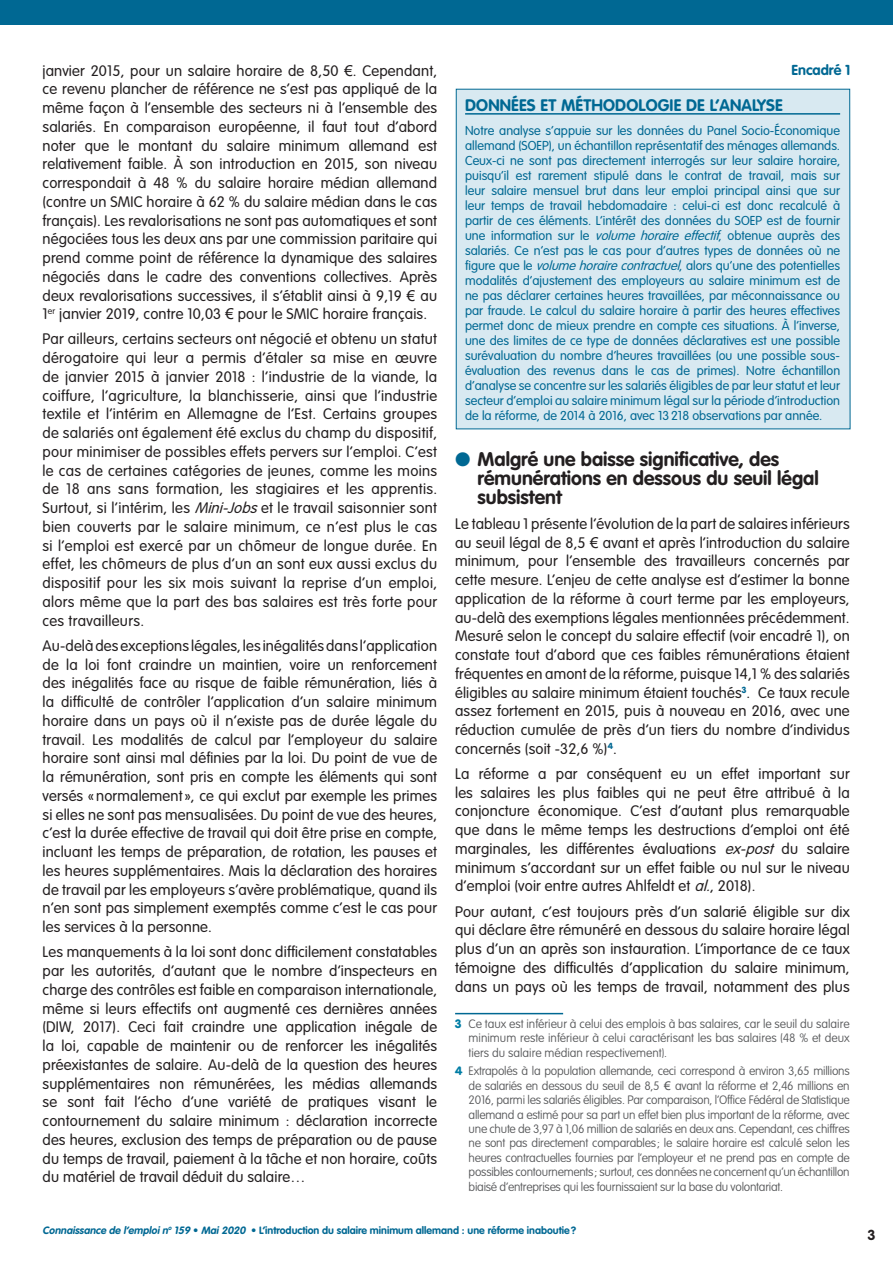
<style>
.page{position:relative;width:893px;height:1263px;background:#fff}
.page>*{position:absolute;margin:0;border:0;box-sizing:border-box;transform-origin:0 0}
.t1{font:700 19.5px/18.8px "VAG Rounded";color:#231f20}
.t2{font:700 16.5px "VAG Rounded";letter-spacing:.01em;color:#006893}
.t3{font:300 15px/18.8px "VAG Rounded";letter-spacing:.01em;color:#231f20;text-align:justify}
.t4{font:700 14.25px "VAG Rounded";color:#006893}
.t5{font:700 14.25px "VAG Rounded";color:#231f20}
.t6{font:300 12.75px/15px "VAG Rounded";color:#006893;text-align:justify}
.t7{font:100 12px/14.4px "VAG Rounded";letter-spacing:-.01em;color:#57585a;text-align:justify}
.t8{font:700 10.5px "VAG Rounded";color:#006893}
.s1{font-family:"Arial";font-weight:400}
.s2{font-style:italic}
.s3{color:#006893}
.s4{font-weight:900;color:#007da5}
</style>
<div class="page">
<div style="left:0;top:0;width:893px;height:24px;background:#006893"></div>
<hr style="left:455px;top:1013px;width:108px;height:1px;background:#006893">
<div style="left:456px;top:89px;width:394px;height:340px;background:#d8e9f1"></div>
<hr style="left:465px;top:113px;width:375px;height:2px;background:#006893">
<p class="t4" style="left:791px;top:62px;width:60px">Encadré 1</p>
<p class="t3" style="left:43px;top:61px;width:396px">janvier 2015, pour un salaire horaire de 8,50 <span class="s1">€</span>. Cependant, ce revenu plancher de référence ne s’est pas appliqué de la même façon à l’ensemble des secteurs ni à l’ensemble des salariés. En comparaison européenne, il faut tout d’abord noter que le montant du salaire minimum allemand est relativement faible. À son introduction en 2015, son niveau correspondait à 48 % du salaire horaire médian allemand (contre un SMIC horaire à 62 % du salaire médian dans le cas français). Les revalorisations ne sont pas automatiques et sont négociées tous les deux ans par une commission paritaire qui prend comme point de référence la dynamique des salaires négociés dans le cadre des conventions collectives. Après deux revalorisations successives, il s’établit ainsi à 9,19 <span class="s1">€</span> au 1<sup>er</sup> janvier 2019, contre 10,03 <span class="s1">€</span> pour le SMIC horaire français.</p>
<p class="t3" style="left:43px;top:330px;width:396px">Par ailleurs, certains secteurs ont négocié et obtenu un statut dérogatoire qui leur a permis d’étaler sa mise en œuvre de janvier 2015 à janvier 2018 : l’industrie de la viande, la coiffure, l’agriculture, la blanchisserie, ainsi que l’industrie textile et l’intérim en Allemagne de l’Est. Certains groupes de salariés ont également été exclus du champ du dispositif, pour minimiser de possibles effets pervers sur l’emploi. C’est le cas de certaines catégories de jeunes, comme les moins de 18 ans sans formation, les stagiaires et les apprentis.<br>Surtout, si l’intérim, les <span class="s2">Mini-Jobs</span> et le travail saisonnier sont bien couverts par le salaire minimum, ce n’est plus le cas si l’emploi est exercé par un chômeur de longue durée. En effet, les chômeurs de plus d’un an sont eux aussi exclus du dispositif pour les six mois suivant la reprise d’un emploi, alors même que la part des bas salaires est très forte pour ces travailleurs.</p>
<p class="t3" style="left:43px;top:636px;width:396px">Au-delà des exceptions légales, les inégalités dans l’application de la loi font craindre un maintien, voire un renforcement des inégalités face au risque de faible rémunération, liés à la difficulté de contrôler l’application d’un salaire minimum horaire dans un pays où il n’existe pas de durée légale du travail. Les modalités de calcul par l’employeur du salaire horaire sont ainsi mal définies par la loi. Du point de vue de la rémunération, sont pris en compte les éléments qui sont versés « normalement », ce qui exclut par exemple les primes si elles ne sont pas mensualisées. Du point de vue des heures, c’est la durée effective de travail qui doit être prise en compte, incluant les temps de préparation, de rotation, les pauses et les heures supplémentaires. Mais la déclaration des horaires de travail par les employeurs s’avère problématique, quand ils n’en sont pas simplement exemptés comme c’est le cas pour les services à la personne.</p>
<p class="t3" style="left:43px;top:942px;width:396px">Les manquements à la loi sont donc difficilement constatables par les autorités, d’autant que le nombre d’inspecteurs en charge des contrôles est faible en comparaison internationale, même si leurs effectifs ont augmenté ces dernières années (DIW, 2017). Ceci fait craindre une application inégale de la loi, capable de maintenir ou de renforcer les inégalités préexistantes de salaire. Au-delà de la question des heures supplémentaires non rémunérées, les médias allemands se sont fait l’écho d’une variété de pratiques visant le contournement du salaire minimum : déclaration incorrecte des heures, exclusion des temps de préparation ou de pause du temps de travail, paiement à la tâche et non horaire, coûts du matériel de travail déduit du salaire…</p>
<p class="t2" style="left:465px;top:95px;width:319px">DONNÉES ET MÉTHODOLOGIE DE L’ANALYSE</p>
<p class="t6" style="left:465px;top:123px;width:377px">Notre analyse s’appuie sur les données du Panel Socio-Économique allemand (SOEP), un échantillon représentatif des ménages allemands.<br>Ceux-ci ne sont pas directement interrogés sur leur salaire horaire, puisqu’il est rarement stipulé dans le contrat de travail, mais sur leur salaire mensuel brut dans leur emploi principal ainsi que sur leur temps de travail hebdomadaire : celui-ci est donc recalculé à partir de ces éléments. L’intérêt des données du SOEP est de fournir une information sur le <span class="s2">volume horaire effectif</span>, obtenue auprès des salariés. Ce n’est pas le cas pour d’autres types de données où ne figure que le <span class="s2">volume horaire contractuel</span>, alors qu’une des potentielles modalités d’ajustement des employeurs au salaire minimum est de ne pas déclarer certaines heures travaillées, par méconnaissance ou par fraude. Le calcul du salaire horaire à partir des heures effectives permet donc de mieux prendre en compte ces situations. À l’inverse, une des limites de ce type de données déclaratives est une possible surévaluation du nombre d’heures travaillées (ou une possible sous&shy;évaluation des revenus dans le cas de primes). Notre échantillon d’analyse se concentre sur les salariés éligibles de par leur statut et leur secteur d’emploi au salaire minimum légal sur la période d’introduction de la réforme, de 2014 à 2016, avec 13218 observations par année.</p>
<h1 class="t1" style="left:478px;top:450px;width:343px;text-indent:-23px"><span class="s3">●</span> Malgré une baisse significative, des rémunérations en dessous du seuil légal subsistent</h1>
<p class="t3" style="left:455px;top:514px;width:396px">Le tableau 1 présente l’évolution de la part de salaires inférieurs au seuil légal de 8,5 <span class="s1">€</span> avant et après l’introduction du salaire minimum, pour l’ensemble des travailleurs concernés par cette mesure. L’enjeu de cette analyse est d’estimer la bonne application de la réforme à court terme par les employeurs, au-delà des exemptions légales mentionnées précédemment.<br>Mesuré selon le concept du salaire effectif (voir encadré 1), on constate tout d’abord que ces faibles rémunérations étaient fréquentes en amont de la réforme, puisque 14,1 % des salariés éligibles au salaire minimum étaient touchés<sup>3</sup>. Ce taux recule assez fortement en 2015, puis à nouveau en 2016, avec une réduction cumulée de près d’un tiers du nombre d’individus concernés (soit -32,6 %)<sup>4</sup>.</p>
<p class="t3" style="left:455px;top:764px;width:396px">La réforme a par conséquent eu un effet important sur les salaires les plus faibles qui ne peut être attribué à la conjoncture économique. C’est d’autant plus remarquable que dans le même temps les destructions d’emploi ont été marginales, les différentes évaluations <span class="s2">ex-post</span> du salaire minimum s’accordant sur un effet faible ou nul sur le niveau d’emploi (voir entre autres Ahlfeldt et <span class="s2">al.</span>, 2018).</p>
<p class="t3" style="left:455px;top:902px;width:396px">Pour autant, c’est toujours près d’un salarié éligible sur dix qui déclare être rémunéré en dessous du salaire horaire légal plus d’un an après son instauration. L’importance de ce taux témoigne des difficultés d’application du salaire minimum, dans un pays où les temps de travail, notamment des plus</p>
<p class="t7" style="left:469px;top:1016px;width:383px;text-indent:-14px"><span class="s4">3</span> Ce taux est inférieur à celui des emplois à bas salaires, car le seuil du salaire minimum reste inférieur à celui caractérisant les bas salaires (48 % et deux tiers du salaire médian respectivement).</p>
<p class="t7" style="left:469px;top:1064px;width:383px;text-indent:-13px"><span class="s4">4</span> Extrapolés à la population allemande, ceci correspond à environ 3,65 millions de salariés en dessous du seuil de 8,5 <span class="s1">€</span> avant la réforme et 2,46 millions en 2016, parmi les salariés éligibles. Par comparaison, l’Office Fédéral de Statistique allemand a estimé pour sa part un effet bien plus important de la réforme, avec une chute de 3,97 à 1,06 million de salariés en deux ans. Cependant, ces chiffres ne sont pas directement comparables; le salaire horaire est calculé selon les heures contractuelles fournies par l’employeur et ne prend pas en compte de possibles contournements; surtout, ces données ne concernent qu’un échantillon biaisé d’entreprises qui les fournissaient sur la base du volontariat.</p>
<p class="t8" style="left:43px;top:1224px;width:535px"><span class="s2">Connaissance de l’emploi n</span><sup>o</sup> <span class="s2">159</span> • <span class="s2">Mai 2020</span> • L’introduction du salaire minimum allemand : une réforme inaboutie?</p>
<p class="t5" style="left:867px;top:1227px;width:10px">3</p>
</div>
